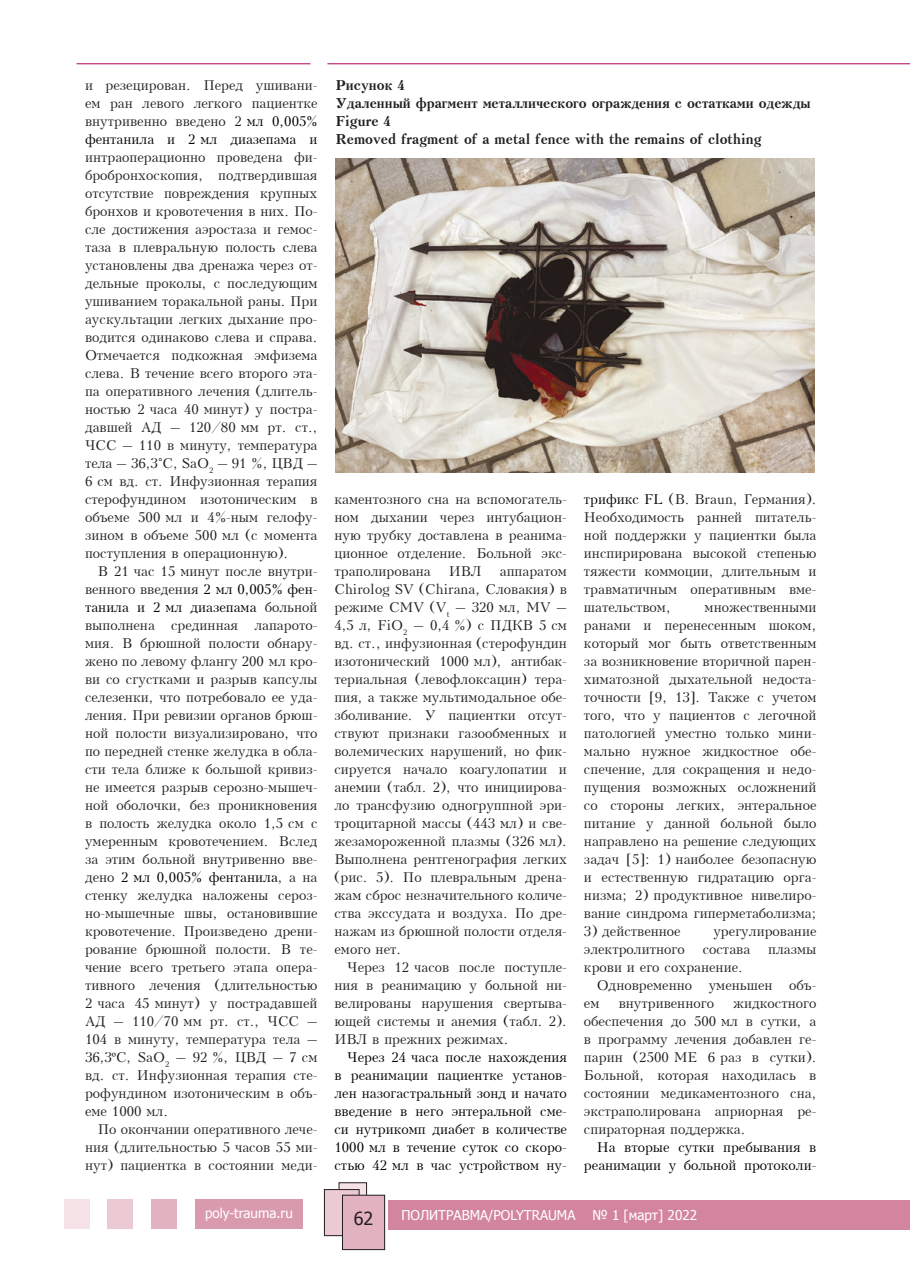
<style>
.page{position:relative;width:910px;height:1280px;background:#fff}
.page>*{position:absolute;margin:0;border:0;box-sizing:border-box;transform-origin:0 0}
.t1{font:18px "Tahoma";color:#231f20}
.t2{font:13.5px/18px "Kudrashov Plain";color:#231f20;text-align:justify}
.t3{font:13.5px/18px "Kudrashov Plain";color:#000001;text-align:justify}
.t4{font:700 13.5px/18px "Kudrashov";color:#231f20}
.t5{font:13.5px "Tahoma";color:#fff}
.s1{color:#000001}
.s2{font-family:"Times New Roman"}
</style>
<div class="page">
<div style="left:196px;top:1198px;width:107px;height:30px;background:#da9aae"></div>
<div style="left:151px;top:1198px;width:25px;height:30px;background:#e3b2c1"></div>
<div style="left:107px;top:1198px;width:26px;height:30px;background:#eccad4"></div>
<div style="left:64px;top:1198px;width:25px;height:30px;background:#f5e2e7"></div>
<div style="left:389px;top:1199px;width:521px;height:30px;background:#d3859f"></div>
<div style="left:339px;top:1183px;width:28px;height:36px;background:#f5e2e7"></div>
<div style="left:339px;top:1182px;width:28px;height:37px;border:1px solid #231f20"></div>
<div style="left:324px;top:1189px;width:35px;height:47px;background:#eccad4"></div>
<div style="left:324px;top:1189px;width:35px;height:47px;border:1px solid #231f20"></div>
<div style="left:342px;top:1195px;width:43px;height:54px;background:#e3b2c1"></div>
<div style="left:342px;top:1195px;width:43px;height:55px;border:1px solid #231f20"></div>
<hr style="left:327px;top:63px;width:583px;height:1px;background:#b1015c">
<hr style="left:77px;top:63px;width:233px;height:1px;background:#b1015c">
<img style="left:335px;top:159px;width:479px;height:314px">
<p class="t2" style="left:85px;top:76px;width:234px">и резецирован. Перед ушивани&shy;ем ран левого легкого пациентке внутривенно введено 2 <span class="s1">мл 0,005% фентанила и 2 мл диазепама и</span></p>
<p class="t2" style="left:85px;top:148px;width:234px">интраоперационно проведена фи&shy;бробронхоскопия, подтвердившая отсутствие повреждения крупных бронхов и кровотечения в них. По&shy;сле достижения аэростаза и гемос&shy;таза в плевральную полость слева установлены два дренажа через от&shy;дельные проколы, с последующим ушиванием торакальной раны. При аускультации легких дыхание про&shy;водится одинаково слева и справа.<br>Отмечается подкожная эмфизема слева. В течение всего второго эта&shy;па оперативного лечения (длитель&shy;ностью 2 часа 40 минут) у постра&shy;давшей АД – 120/80 мм рт. ст., ЧСС – 110 в минуту, температура тела – 36,3°С, SaO<sub>2</sub> – 91 %, ЦВД – 6 см вд. ст. Инфузионная терапия стерофундином изотоническим в объеме 500 мл и 4%-ным гелофу&shy;зином в объеме 500 мл (с момента поступления в операционную).</p>
<p class="t2" style="left:85px;top:562px;width:234px;text-indent:13px">В 21 час 15 минут после внутри&shy;венного введения <span class="s1">2 мл 0,005% фен&shy;танила и 2 мл диазепама</span> больной выполнена срединная лапарото&shy;мия. В брюшной полости обнару&shy;жено по левому флангу 200 мл кро&shy;ви со сгустками и разрыв капсулы селезенки, что потребовало ее уда&shy;ления. При ревизии органов брюш&shy;ной полости визуализировано, что по передней стенке желудка в обла&shy;сти тела ближе к большой кривиз&shy;не имеется разрыв серозно-мышеч&shy;ной оболочки, без проникновения в полость желудка около 1,5 см с умеренным кровотечением. Вслед за этим больной внутривенно вве&shy;дено <span class="s1">2 мл 0,005% фентанила</span>, а на стенку желудка наложены сероз&shy;но-мышечные швы, остановившие кровотечение. Произведено дрени&shy;рование брюшной полости. В те&shy;чение всего третьего этапа опера&shy;тивного лечения (длительностью 2 часа 45 минут) у пострадавшей АД – 110/70 мм рт. ст., ЧСС – 104 в минуту, температура тела – 36,3<span class="s2">º</span>С, SaO<sub>2</sub> – 92 %, ЦВД – 7 см вд. ст. Инфузионная терапия сте&shy;рофундином изотоническим в объ&shy;еме 1000 мл.</p>
<p class="t2" style="left:85px;top:1120px;width:234px;text-indent:13px">По окончании оперативного лече&shy;ния (длительностью 5 часов 55 ми&shy;нут) пациентка в состоянии меди-</p>
<p class="t5" style="left:205px;top:1204px;width:89px">poly-trauma.ru</p>
<p class="t4" style="left:336px;top:76px;width:476px">Рисунок 4<br>Удаленный фрагмент металлического ограждения с остатками одежды Figure 4<br>Removed fragment of a metal fence with the remains of clothing</p>
<p class="t2" style="left:334px;top:490px;width:234px">каментозного сна на вспомогатель&shy;ном дыхании через интубацион&shy;ную трубку доставлена в реанима&shy;ционное отделение. Больной экс&shy;траполирована</p>
<p class="t2" style="left:449px;top:562px;width:34px">ИВЛ</p>
<p class="t2" style="left:334px;top:562px;width:234px;text-indent:165px">аппаратом Chirolog SV (Chirana, Словакия) в режиме СМV (V<sub>t</sub> – 320 мл, MV – 4,5 л, FiО<sub>2</sub> – 0,4 %) с ПДКВ 5 см вд. ст., инфузионная (стерофундин изотонический 1000 мл), антибак&shy;териальная (левофлоксацин) тера&shy;пия, а также мультимодальное обе&shy;зболивание. У пациентки отсут&shy;ствуют признаки газообменных и волемических нарушений, но фик&shy;сируется начало коагулопатии и анемии (табл. 2), что инициирова&shy;ло трансфузию одногруппной эри&shy;троцитарной массы (443 мл) и све&shy;жезамороженной плазмы (326 мл).<br>Выполнена рентгенография легких (рис. 5). По плевральным дрена&shy;жам сброс незначительного количе&shy;ства экссудата и воздуха. По дре&shy;нажам из брюшной полости отделя&shy;емого нет.</p>
<p class="t2" style="left:334px;top:958px;width:234px;text-indent:13px">Через 12 часов после поступле&shy;ния в реанимацию у больной ни&shy;велированы нарушения свертыва&shy;ющей системы и анемия (табл. 2).<br>ИВЛ в прежних режимах.</p>
<p class="t3" style="left:334px;top:1048px;width:234px;text-indent:13px">Через 24 часа после нахождения в реанимации пациентке установ&shy;лен назогастральный зонд и начато введение в него энтеральной сме&shy;си нутрикомп диабет в количестве 1000 мл в течение суток со скоро&shy;стью 42 мл в час устройством ну-</p>
<p class="t2" style="left:584px;top:490px;width:234px"><span class="s1">трификс FL</span> (B. Braun, Германия).<br>Необходимость ранней питатель&shy;ной поддержки у пациентки была инспирирована высокой степенью тяжести коммоции, длительным и травматичным оперативным вме&shy;шательством,</p>
<p class="t2" style="left:584px;top:598px;width:234px;text-indent:121px">множественными ранами и перенесенным шоком, который мог быть ответственным за возникновение вторичной парен&shy;химатозной дыхательной недоста&shy;точности [9, 13]. Также с учетом того, что у пациентов с легочной патологией уместно только мини&shy;мально нужное жидкостное обе&shy;спечение, для сокращения и недо&shy;пущения возможных осложнений со стороны легких, энтеральное питание у данной больной было направлено на решение следующих задач [5]: 1) наиболее безопасную и естественную гидратацию орга&shy;низма; 2) продуктивное нивелиро&shy;вание синдрома гиперметаболизма;</p>
<p class="t2" style="left:584px;top:922px;width:98px">3) действенное</p>
<p class="t2" style="left:713px;top:922px;width:105px">урегулирование</p>
<p class="t2" style="left:584px;top:940px;width:102px">электролитного</p>
<p class="t2" style="left:703px;top:940px;width:49px">состава</p>
<p class="t2" style="left:768px;top:940px;width:50px">плазмы</p>
<p class="t2" style="left:584px;top:958px;width:160px">крови и его сохранение.</p>
<p class="t2" style="left:597px;top:976px;width:221px">Одновременно уменьшен объ-</p>
<p class="t2" style="left:584px;top:994px;width:17px">ем</p>
<p class="t2" style="left:619px;top:994px;width:97px">внутривенного</p>
<p class="t2" style="left:584px;top:994px;width:234px;text-indent:149px">жидкостного обеспечения до 500 мл в сутки, а в программу лечения добавлен ге&shy;парин (2500 МЕ 6 раз в сутки).<br>Больной, которая находилась в состоянии медикаментозного сна, экстраполирована априорная ре&shy;спираторная поддержка.</p>
<p class="t3" style="left:584px;top:1138px;width:234px;text-align:right">На вторые сутки пребывания в реанимации у больной протоколи-</p>
<h1 class="t1" style="left:354px;top:1206px;width:21px">62</h1>
<p class="t5" style="left:401px;top:1206px;width:176px">ПОЛИТРАВМА/POLYTRAUMA</p>
<p class="t5" style="left:592px;top:1206px;width:106px">№ 1 [март] 2022</p>
</div>
